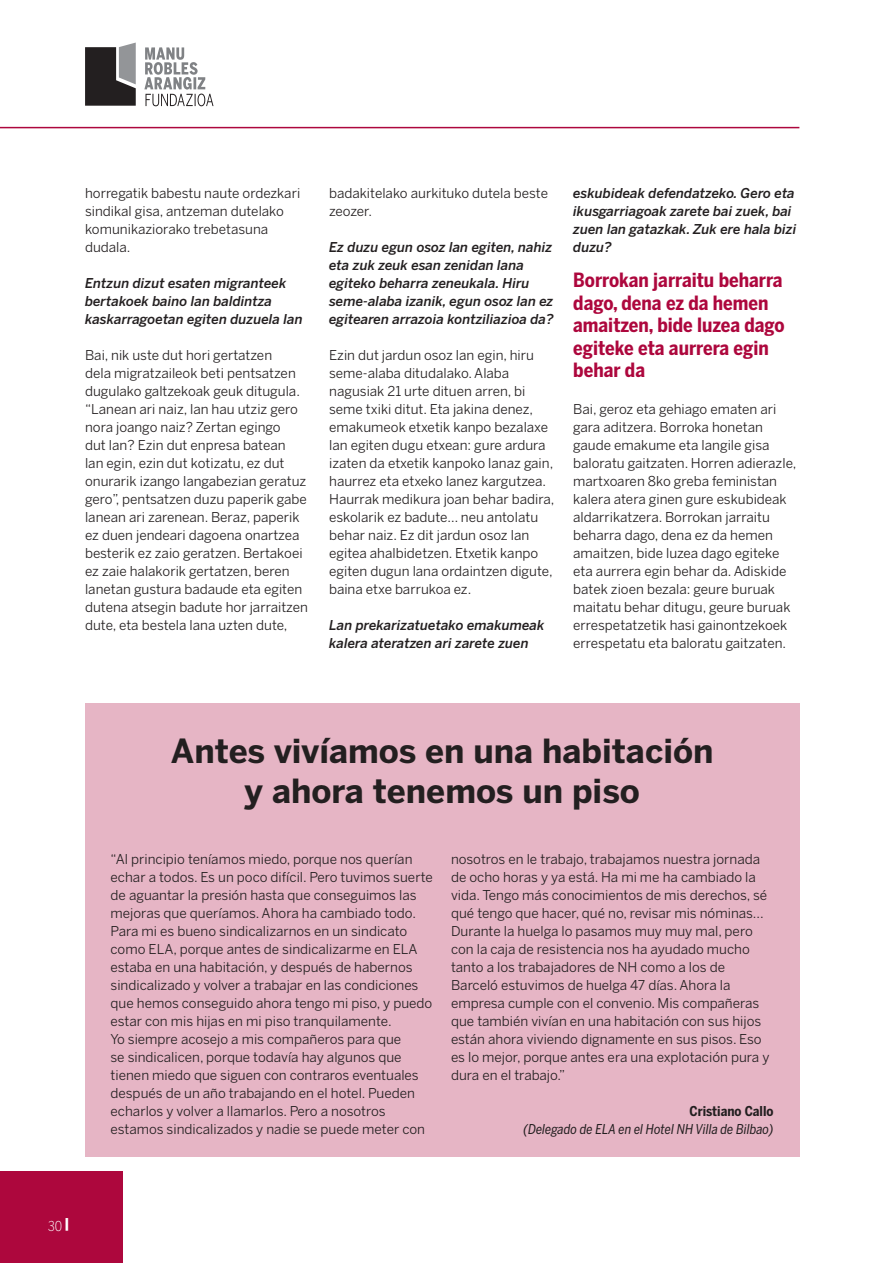
<style>
.page{position:relative;width:893px;height:1263px;background:#fff}
.page>*{position:absolute;margin:0;border:0;box-sizing:border-box;transform-origin:0 0}
.t1{font:700 33px/39.6px "Benton Sans";color:#231f20;text-align:center}
.t2{font:700 19.5px/22.5px "Benton Sans Cond";color:#ad073d}
.t3{font:13.5px/18px "Benton Sans";color:#231f20}
.t4{font:italic 500 13.5px/18px "Benton Sans";color:#231f20}
.t5{font:italic 13.5px "Benton Sans Cond";color:#231f20}
.t6{font:700 13.5px "Benton Sans Cond";color:#231f20}
.t7{font:300 13.5px "Benton Sans Cond";color:#fff}
</style>
<div class="page">
<hr style="left:0;top:127px;width:799px;height:1px;background:#ad073d">
<svg style="left:85px;top:43px;width:51px;height:63px;background:#514e50"></svg>
<svg style="left:144px;top:47px;width:70px;height:59px"></svg>
<div style="left:0;top:1171px;width:123px;height:92px;background:#ad073d"></div>
<div style="left:85px;top:703px;width:714px;height:454px;background:#e6b5c5"></div>
<hr style="left:892px;top:0;width:1px;height:1263px;background:#e2a8bb">
<p class="t3" style="left:85px;top:184px;width:217px">horregatik babestu naute ordezkari sindikal gisa, antzeman dutelako komunikaziorako trebetasuna dudala.</p>
<p class="t4" style="left:85px;top:274px;width:219px">Entzun dizut esaten migranteek bertakoek baino lan baldintza kaskarragoetan egiten duzuela lan</p>
<p class="t3" style="left:85px;top:346px;width:224px">Bai, nik uste dut hori gertatzen<br>dela migratzaileok beti pentsatzen dugulako galtzekoak geuk ditugula. “Lanean ari naiz, lan hau utziz gero nora joango naiz? Zertan egingo<br>dut lan? Ezin dut enpresa batean<br>lan egin, ezin dut kotizatu, ez dut onurarik izango langabezian geratuz gero”, pentsatzen duzu paperik gabe lanean ari zarenean. Beraz, paperik ez duen jendeari dagoena onartzea besterik ez zaio geratzen. Bertakoei ez zaie halakorik gertatzen, beren lanetan gustura badaude eta egiten dutena atsegin badute hor jarraitzen dute, eta bestela lana uzten dute,</p>
<p class="t3" style="left:329px;top:184px;width:220px">badakitelako aurkituko dutela beste zeozer.</p>
<p class="t4" style="left:329px;top:238px;width:226px">Ez duzu egun osoz lan egiten, nahiz eta zuk zeuk esan zenidan lana egiteko beharra zeneukala. Hiru seme-alaba izanik, egun osoz lan ez egitearen arrazoia kontziliazioa da?</p>
<p class="t3" style="left:329px;top:346px;width:227px">Ezin dut jardun osoz lan egin, hiru seme-alaba ditudalako. Alaba nagusiak 21 urte dituen arren, bi seme txiki ditut. Eta jakina denez, emakumeok etxetik kanpo bezalaxe lan egiten dugu etxean: gure ardura izaten da etxetik kanpoko lanaz gain, haurrez eta etxeko lanez kargutzea.<br>Haurrak medikura joan behar badira, eskolarik ez badute… neu antolatu behar naiz. Ez dit jardun osoz lan egitea ahalbidetzen. Etxetik kanpo egiten dugun lana ordaintzen digute, baina etxe barrukoa ez.</p>
<p class="t4" style="left:329px;top:616px;width:217px">Lan prekarizatuetako emakumeak kalera ateratzen ari zarete zuen</p>
<p class="t4" style="left:573px;top:184px;width:225px">eskubideak defendatzeko. Gero eta ikusgarriagoak zarete bai zuek, bai zuen lan gatazkak. Zuk ere hala bizi duzu?</p>
<h2 class="t2" style="left:573px;top:269px;width:213px">Borrokan jarraitu beharra dago, dena ez da hemen amaitzen, bide luzea dago egiteke eta aurrera egin behar da</h2>
<p class="t3" style="left:573px;top:400px;width:225px">Bai, geroz eta gehiago ematen ari gara aditzera. Borroka honetan gaude emakume eta langile gisa baloratu gaitzaten. Horren adierazle, martxoaren 8ko greba feministan kalera atera ginen gure eskubideak aldarrikatzera. Borrokan jarraitu beharra dago, dena ez da hemen amaitzen, bide luzea dago egiteke eta aurrera egin behar da. Adiskide batek zioen bezala: geure buruak maitatu behar ditugu, geure buruak errespetatzetik hasi gainontzekoek errespetatu eta baloratu gaitzaten.</p>
<p class="t7" style="left:48px;top:1218px;width:23px">30<sup>|</sup></p>
<h1 class="t1" style="left:171px;top:731px;width:544px">Antes vivíamos en una habitación y ahora tenemos un piso</h1>
<p class="t3" style="left:111px;top:850px;width:324px">“Al principio teníamos miedo, porque nos querían echar a todos. Es un poco difícil. Pero tuvimos suerte de aguantar la presión hasta que conseguimos las mejoras que queríamos. Ahora ha cambiado todo.<br>Para mi es bueno sindicalizarnos en un sindicato como ELA, porque antes de sindicalizarme en ELA estaba en una habitación, y después de habernos sindicalizado y volver a trabajar en las condiciones que hemos conseguido ahora tengo mi piso, y puedo estar con mis hijas en mi piso tranquilamente.<br>Yo siempre acosejo a mis compañeros para que<br>se sindicalicen, porque todavía hay algunos que tienen miedo que siguen con contraros eventuales después de un año trabajando en el hotel. Pueden echarlos y volver a llamarlos. Pero a nosotros estamos sindicalizados y nadie se puede meter con</p>
<p class="t3" style="left:451px;top:850px;width:320px">nosotros en le trabajo, trabajamos nuestra jornada de ocho horas y ya está. Ha mi me ha cambiado la vida. Tengo más conocimientos de mis derechos, sé qué tengo que hacer, qué no, revisar mis nóminas...<br>Durante la huelga lo pasamos muy muy mal, pero con la caja de resistencia nos ha ayudado mucho tanto a los trabajadores de NH como a los de Barceló estuvimos de huelga 47 días. Ahora la empresa cumple con el convenio. Mis compañeras que también vivían en una habitación con sus hijos están ahora viviendo dignamente en sus pisos. Eso es lo mejor, porque antes era una explotación pura y dura en el trabajo.”</p>
<p class="t6" style="left:690px;top:1103px;width:86px">Cristiano Callo</p>
<p class="t5" style="left:524px;top:1121px;width:252px">(Delegado de ELA en el Hotel NH Villa de Bilbao)</p>
</div>
